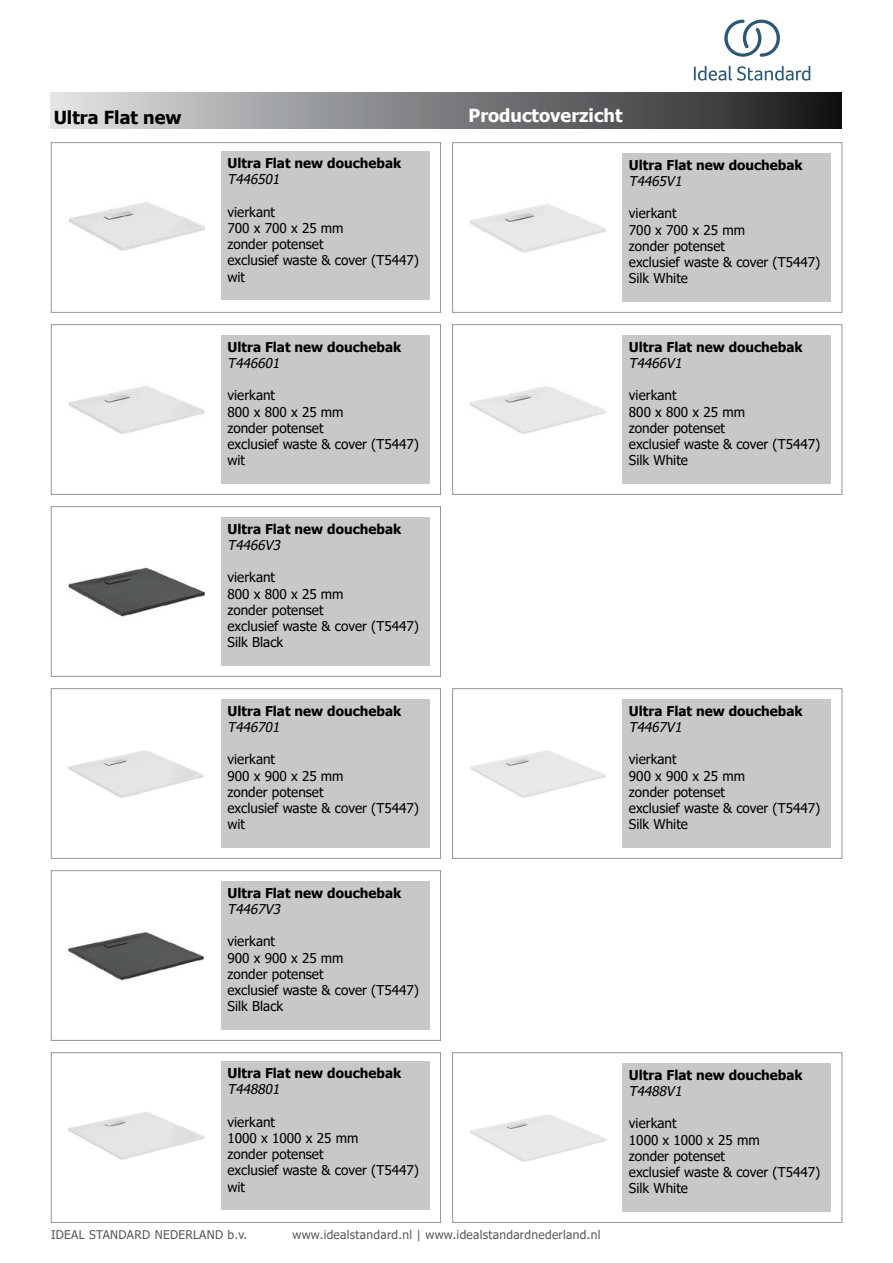
<style>
.page{position:relative;width:893px;height:1263px;background:#fff}
.page>*{position:absolute;margin:0;border:0;box-sizing:border-box;transform-origin:0 0}
.t1{font:700 18px "Tahoma";color:#fff}
.t2{font:700 18px "Tahoma";color:#000}
.t3{font:13.5px/16.2px "Tahoma";color:#000}
.t4{font:700 13.5px "Tahoma";color:#000}
.t5{font:italic 13.5px "Tahoma";color:#000}
.t6{font:12px "Tahoma";letter-spacing:.025em;color:#58595b}
</style>
<div class="page">
<div style="left:51px;top:92px;width:791px;height:37px;background:linear-gradient(to right,#dee1e3,#1a1a1b)"></div>
<div style="left:51px;top:142px;width:390px;height:171px;border:1px solid #939598"></div>
<div style="left:51px;top:324px;width:390px;height:171px;border:1px solid #939598"></div>
<div style="left:51px;top:688px;width:390px;height:170px;border:1px solid #939598"></div>
<img style="left:68px;top:750px;width:136px;height:48px">
<div style="left:221px;top:699px;width:209px;height:149px;background:#c7c8ca"></div>
<img style="left:68px;top:386px;width:137px;height:48px">
<div style="left:221px;top:335px;width:209px;height:149px;background:#c7c8ca"></div>
<img style="left:68px;top:202px;width:137px;height:49px">
<div style="left:221px;top:151px;width:209px;height:149px;background:#c7c8ca"></div>
<div style="left:51px;top:1052px;width:390px;height:170px;border:1px solid #939598"></div>
<img style="left:68px;top:1112px;width:137px;height:48px">
<div style="left:221px;top:1061px;width:209px;height:149px;background:#c7c8ca"></div>
<div style="left:452px;top:688px;width:390px;height:170px;border:1px solid #939598"></div>
<img style="left:470px;top:750px;width:136px;height:48px">
<div style="left:622px;top:699px;width:209px;height:149px;background:#c7c8ca"></div>
<div style="left:452px;top:324px;width:390px;height:171px;border:1px solid #939598"></div>
<img style="left:469px;top:386px;width:137px;height:48px">
<div style="left:622px;top:335px;width:209px;height:149px;background:#c7c8ca"></div>
<div style="left:452px;top:142px;width:390px;height:171px;border:1px solid #939598"></div>
<img style="left:470px;top:204px;width:136px;height:49px">
<div style="left:622px;top:153px;width:209px;height:149px;background:#c7c8ca"></div>
<div style="left:452px;top:1052px;width:390px;height:170px;border:1px solid #939598"></div>
<img style="left:470px;top:1114px;width:136px;height:48px">
<div style="left:622px;top:1063px;width:209px;height:149px;background:#c7c8ca"></div>
<div style="left:51px;top:506px;width:390px;height:170px;border:1px solid #939598"></div>
<img style="left:68px;top:567px;width:137px;height:50px">
<div style="left:221px;top:517px;width:209px;height:149px;background:#c7c8ca"></div>
<div style="left:51px;top:870px;width:390px;height:170px;border:1px solid #939598"></div>
<img style="left:68px;top:931px;width:136px;height:50px">
<div style="left:221px;top:881px;width:209px;height:149px;background:#c7c8ca"></div>
<svg style="left:694px;top:66px;width:116px;height:15px"></svg>
<svg style="left:724px;top:20px;width:56px;height:37px"></svg>
<h1 class="t2" style="left:54px;top:105px;width:129px">Ultra Flat new</h1>
<p class="t4" style="left:227px;top:154px;width:175px">Ultra Flat new douchebak</p>
<p class="t5" style="left:227px;top:170px;width:57px">T446501</p>
<p class="t3" style="left:227px;top:204px;width:193px">vierkant<br>700 x 700 x 25 mm<br>zonder potenset<br>exclusief waste &amp; cover (T5447) wit</p>
<p class="t4" style="left:227px;top:337px;width:175px">Ultra Flat new douchebak</p>
<p class="t5" style="left:227px;top:354px;width:57px">T446601</p>
<p class="t3" style="left:227px;top:388px;width:193px">vierkant<br>800 x 800 x 25 mm<br>zonder potenset<br>exclusief waste &amp; cover (T5447) wit</p>
<p class="t4" style="left:227px;top:519px;width:175px">Ultra Flat new douchebak</p>
<p class="t5" style="left:227px;top:536px;width:58px">T4466V3</p>
<p class="t3" style="left:227px;top:570px;width:193px">vierkant<br>800 x 800 x 25 mm<br>zonder potenset<br>exclusief waste &amp; cover (T5447)<br>Silk Black</p>
<p class="t4" style="left:227px;top:701px;width:175px">Ultra Flat new douchebak</p>
<p class="t5" style="left:227px;top:718px;width:57px">T446701</p>
<p class="t3" style="left:227px;top:752px;width:193px">vierkant<br>900 x 900 x 25 mm<br>zonder potenset<br>exclusief waste &amp; cover (T5447) wit</p>
<p class="t4" style="left:227px;top:883px;width:175px">Ultra Flat new douchebak</p>
<p class="t5" style="left:227px;top:900px;width:58px">T4467V3</p>
<p class="t3" style="left:227px;top:934px;width:193px">vierkant<br>900 x 900 x 25 mm<br>zonder potenset<br>exclusief waste &amp; cover (T5447)<br>Silk Black</p>
<p class="t4" style="left:227px;top:1064px;width:175px">Ultra Flat new douchebak</p>
<p class="t5" style="left:227px;top:1080px;width:57px">T448801</p>
<p class="t3" style="left:227px;top:1114px;width:193px">vierkant<br>1000 x 1000 x 25 mm<br>zonder potenset<br>exclusief waste &amp; cover (T5447) wit</p>
<h1 class="t1" style="left:469px;top:103px;width:155px">Productoverzicht</h1>
<p class="t4" style="left:629px;top:155px;width:175px">Ultra Flat new douchebak</p>
<p class="t5" style="left:629px;top:172px;width:58px">T4465V1</p>
<p class="t3" style="left:629px;top:206px;width:193px">vierkant<br>700 x 700 x 25 mm<br>zonder potenset<br>exclusief waste &amp; cover (T5447)<br>Silk White</p>
<p class="t4" style="left:629px;top:337px;width:175px">Ultra Flat new douchebak</p>
<p class="t5" style="left:629px;top:354px;width:58px">T4466V1</p>
<p class="t3" style="left:629px;top:388px;width:193px">vierkant<br>800 x 800 x 25 mm<br>zonder potenset<br>exclusief waste &amp; cover (T5447)<br>Silk White</p>
<p class="t4" style="left:629px;top:701px;width:175px">Ultra Flat new douchebak</p>
<p class="t5" style="left:629px;top:718px;width:58px">T4467V1</p>
<p class="t3" style="left:629px;top:752px;width:193px">vierkant<br>900 x 900 x 25 mm<br>zonder potenset<br>exclusief waste &amp; cover (T5447)<br>Silk White</p>
<p class="t4" style="left:629px;top:1065px;width:175px">Ultra Flat new douchebak</p>
<p class="t5" style="left:629px;top:1082px;width:58px">T4488V1</p>
<p class="t3" style="left:629px;top:1116px;width:193px">vierkant<br>1000 x 1000 x 25 mm<br>zonder potenset<br>exclusief waste &amp; cover (T5447)<br>Silk White</p>
<p class="t6" style="left:51px;top:1227px;width:198px">IDEAL STANDARD NEDERLAND b.v.</p>
<p class="t6" style="left:292px;top:1227px;width:309px">www.idealstandard.nl | www.idealstandardnederland.nl</p>
</div>
